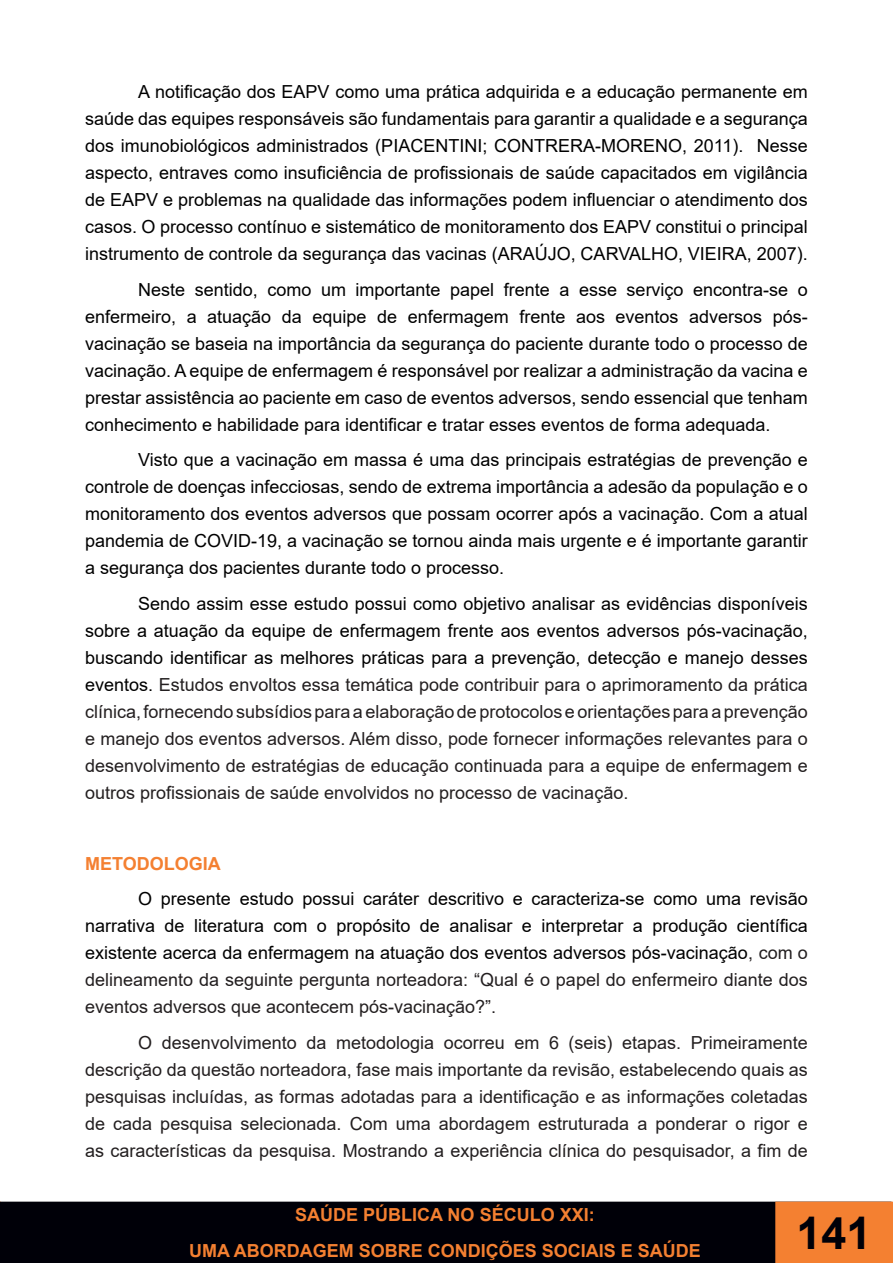
<style>
.page{position:relative;width:893px;height:1263px;background:#fff}
.page>*{position:absolute;margin:0;border:0;box-sizing:border-box;transform-origin:0 0}
.t1{font:700 45px "Arial";color:#000008}
.t2{font:18px/27px "Arial";color:#000;text-align:justify}
.t3{font:18px/27px "Arial";color:#231f20;text-align:justify}
.t4{font:700 18px/35.5px "Arial";color:#f48031;text-align:center}
.s1{color:#000}
.s2{color:#231f20}
</style>
<div class="page">
<div style="left:0;top:1201px;width:775px;height:62px;background:#000008"></div>
<div style="left:776px;top:1202px;width:116px;height:60px;background:#f48031"></div>
<div style="left:775px;top:1201px;width:118px;height:62px;border:2px solid #f48031"></div>
<p class="t2" style="left:85px;top:78px;width:724px;text-indent:53px">A notificação dos EAPV como uma prática adquirida e a educação permanente em saúde das equipes responsáveis são fundamentais para garantir a qualidade e a segurança dos imunobiológicos administrados (PIACENTINI; CONTRERA-MORENO, 2011). Nesse aspecto, entraves como insuficiência de profissionais de saúde capacitados em vigilância de EAPV e problemas na qualidade das informações podem influenciar o atendimento dos casos. O processo contínuo e sistemático de monitoramento dos EAPV constitui o principal instrumento de controle da segurança das vacinas (ARAÚJO, CARVALHO, VIEIRA, 2007).</p>
<p class="t2" style="left:85px;top:276px;width:724px;text-indent:53px">Neste sentido, como um importante papel frente a esse serviço encontra-se o enfermeiro, a atuação da equipe de enfermagem frente aos eventos adversos pós&shy;vacinação se baseia na importância da segurança do paciente durante todo o processo de vacinação. A equipe de enfermagem é responsável por realizar a administração da vacina e prestar assistência ao paciente em caso de eventos adversos, sendo essencial que tenham conhecimento e habilidade para identificar e tratar esses eventos de forma adequada.</p>
<p class="t2" style="left:85px;top:446px;width:724px;text-indent:53px">Visto que a vacinação em massa é uma das principais estratégias de prevenção e controle de doenças infecciosas, sendo de extrema importância a adesão da população e o monitoramento dos eventos adversos que possam ocorrer após a vacinação. Com a atual pandemia de COVID-19, a vacinação se tornou ainda mais urgente e é importante garantir a segurança dos pacientes durante todo o processo.</p>
<p class="t3" style="left:85px;top:590px;width:724px;text-indent:53px"><span class="s1">Sendo assim esse estudo possui como objetivo analisar as evidências disponíveis sobre a atuação da equipe de enfermagem frente aos eventos adversos pós-vacinação, buscando identificar as melhores práticas para a prevenção, detecção e manejo desses eventos.</span> Estudos envoltos essa temática pode contribuir para o aprimoramento da prática clínica, fornecendo subsídios para a elaboração de protocolos e orientações para a prevenção e manejo dos eventos adversos. Além disso, pode fornecer informações relevantes para o desenvolvimento de estratégias de educação continuada para a equipe de enfermagem e outros profissionais de saúde envolvidos no processo de vacinação.</p>
<p class="t4" style="left:85px;top:846px;width:137px">METODOLOGIA</p>
<p class="t2" style="left:85px;top:885px;width:724px;text-indent:53px">O presente estudo possui caráter descritivo e caracteriza-se como uma revisão narrativa de literatura com o propósito de analisar e interpretar a produção científica existente acerca da enfermagem na atuação dos eventos adversos pós-vacinação<span class="s2">, com o delineamento da seguinte pergunta norteadora: “Qual é o papel do enfermeiro diante dos eventos adversos que acontecem pós-vacinação?”.</span></p>
<p class="t3" style="left:85px;top:1029px;width:724px;text-indent:53px">O desenvolvimento da metodologia ocorreu em 6 (seis) etapas. Primeiramente descrição da questão norteadora, fase mais importante da revisão, estabelecendo quais as pesquisas incluídas, as formas adotadas para a identificação e as informações coletadas de cada pesquisa selecionada. Com uma abordagem estruturada a ponderar o rigor e as características da pesquisa. Mostrando a experiência clínica do pesquisador, a fim de</p>
<p class="t4" style="left:189px;top:1197px;width:513px">SAÚDE PÚBLICA NO SÉCULO XXI:<br>UMA ABORDAGEM SOBRE CONDIÇÕES SOCIAIS E SAÚDE</p>
<h1 class="t1" style="left:797px;top:1201px;width:77px">141</h1>
</div>
